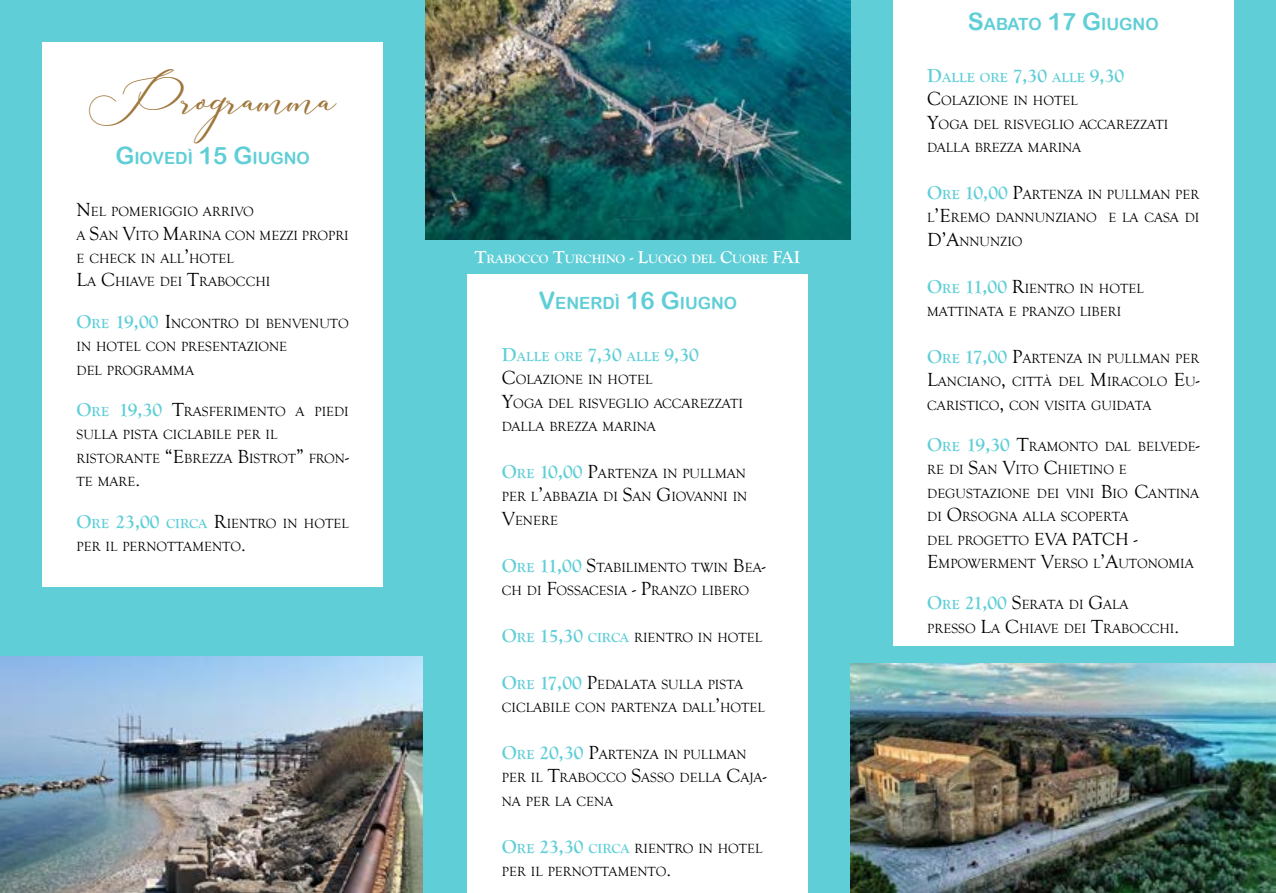
<style>
.page{position:relative;width:1276px;height:893px;background:#5fced7}
.page>*{position:absolute;margin:0;border:0;box-sizing:border-box;transform-origin:0 0}
.t1{font:42px "Strong Farmhouse";color:#9f773c}
.t2{font:19.5px "Goudy Old Style T";color:#000}
.t3{font:18px "Goudy Old Style T";color:#000}
.t4{font:16.8px "Arial Rounded MT Bold";color:#5fced7}
.t5{font:13.65px/23.4px "Goudy Old Style T";color:#000}
.t6{font:700 12.6px "Goudy Old Style T";color:#fff}
.s1{font-size:24px}
.s2{font-size:19.5px}
.s3{font-weight:700;font-size:19.5px;color:#5fced7}
.s4{font-weight:700;color:#5fced7}
.s5{font-size:18px}
</style>
<div class="page">
<div style="left:43px;top:43px;width:340px;height:544px;background:#fff"></div>
<div style="left:468px;top:274px;width:340px;height:619px;background:#fff"></div>
<div style="left:893px;top:0;width:340px;height:645px;background:#fff"></div>
<img style="left:850px;top:664px;width:426px;height:229px">
<img style="left:1px;top:656px;width:422px;height:237px">
<img style="left:425px;top:1px;width:425px;height:239px">
<h1 class="t1" style="left:89px;top:71px;width:248px">Programma</h1>
<p class="t4" style="left:115px;top:148px;width:196px"><span class="s1">G</span>IOVEDÌ <span class="s1">15 G</span>IUGNO</p>
<p class="t5" style="left:77px;top:200px;width:274px"><span class="s2">N</span>EL POMERIGGIO ARRIVO<br>A <span class="s2">S</span>AN <span class="s2">V</span>ITO <span class="s2">M</span>ARINA CON MEZZI PROPRI<br>E CHECK IN ALL<span class="s2">’</span>HOTEL<br><span class="s2">L</span>A <span class="s2">C</span>HIAVE DEI <span class="s2">T</span>RABOCCHI</p>
<p class="t5" style="left:77px;top:312px;width:274px"><span class="s3">O</span><span class="s4">RE</span> <span class="s3">19,00</span> <span class="s2">I</span>NCONTRO DI BENVENUTO<br>IN HOTEL CON PRESENTAZIONE<br>DEL PROGRAMMA</p>
<p class="t5" style="left:77px;top:400px;width:274px"><span class="s3">O</span><span class="s4">RE</span> <span class="s3">19,30</span> <span class="s2">T</span>RASFERIMENTO A PIEDI<br>SULLA PISTA CICLABILE PER IL<br>RISTORANTE <span class="s2">“E</span>BREZZA <span class="s2">B</span>ISTROT<span class="s2">”</span> FRON<span class="s2">-<br></span>TE MARE<span class="s2">.</span></p>
<p class="t5" style="left:77px;top:512px;width:274px"><span class="s3">O</span><span class="s4">RE</span> <span class="s3">23,00</span> <span class="s4">CIRCA</span> <span class="s2">R</span>IENTRO IN HOTEL<br>PER IL PERNOTTAMENTO<span class="s2">.</span></p>
<p class="t6" style="left:475px;top:252px;width:317px"><span class="s5">T</span>RABOCCO <span class="s5">T</span>URCHINO <span class="s5">- L</span>UOGO DEL <span class="s5">C</span>UORE <span class="s5">FAI</span></p>
<p class="t4" style="left:539px;top:293px;width:200px"><span class="s1">V</span>ENERDÌ <span class="s1">16 G</span>IUGNO</p>
<p class="t5" style="left:502px;top:345px;width:243px"><span class="s3">D</span><span class="s4">ALLE ORE</span> <span class="s3">7,30</span> <span class="s4">ALLE</span> <span class="s3">9,30<br></span><span class="s2">C</span>OLAZIONE IN HOTEL<br><span class="s2">Y</span>OGA DEL RISVEGLIO ACCAREZZATI<br>DALLA BREZZA MARINA</p>
<p class="t5" style="left:502px;top:462px;width:246px;text-align:justify"><span class="s3">O</span><span class="s4">RE</span> <span class="s3">10,00</span> <span class="s2">P</span>ARTENZA IN PULLMAN PER L<span class="s2">’</span>ABBAZIA DI <span class="s2">S</span>AN <span class="s2">G</span>IOVANNI IN <span class="s2">V</span>ENERE</p>
<p class="t5" style="left:502px;top:556px;width:265px"><span class="s3">O</span><span class="s4">RE</span> <span class="s3">11,00</span> <span class="s2">S</span>TABILIMENTO TWIN <span class="s2">B</span>EA<span class="s2">-<br></span>CH DI <span class="s2">F</span>OSSACESIA <span class="s2">- P</span>RANZO LIBERO</p>
<p class="t5" style="left:502px;top:626px;width:262px"><span class="s3">O</span><span class="s4">RE</span> <span class="s3">15,30</span> <span class="s4">CIRCA</span> RIENTRO IN HOTEL</p>
<p class="t5" style="left:502px;top:673px;width:265px"><span class="s3">O</span><span class="s4">RE</span> <span class="s3">17,00</span> <span class="s2">P</span>EDALATA SULLA PISTA<br>CICLABILE CON PARTENZA DALL<span class="s2">’</span>HOTEL</p>
<p class="t5" style="left:502px;top:743px;width:266px"><span class="s3">O</span><span class="s4">RE</span> <span class="s3">20,30</span> <span class="s2">P</span>ARTENZA IN PULLMAN<br>PER IL <span class="s2">T</span>RABOCCO <span class="s2">S</span>ASSO DELLA <span class="s2">C</span>AJA<span class="s2">-<br></span>NA PER LA CENA</p>
<p class="t5" style="left:502px;top:837px;width:262px"><span class="s3">O</span><span class="s4">RE</span> <span class="s3">23,30</span> <span class="s4">CIRCA</span> RIENTRO IN HOTEL<br>PER IL PERNOTTAMENTO<span class="s2">.</span></p>
<p class="t4" style="left:968px;top:14px;width:192px"><span class="s1">S</span>ABATO <span class="s1">17 G</span>IUGNO</p>
<p class="t5" style="left:927px;top:66px;width:243px"><span class="s3">D</span><span class="s4">ALLE ORE</span> <span class="s3">7,30</span> <span class="s4">ALLE</span> <span class="s3">9,30<br></span><span class="s2">C</span>OLAZIONE IN HOTEL<br><span class="s2">Y</span>OGA DEL RISVEGLIO ACCAREZZATI<br>DALLA BREZZA MARINA</p>
<p class="t5" style="left:927px;top:183px;width:274px;text-align:justify"><span class="s3">O</span><span class="s4">RE</span> <span class="s3">10,00</span> <span class="s2">P</span>ARTENZA IN PULLMAN PER L<span class="s2">’E</span>REMO DANNUNZIANO E LA CASA DI <span class="s2">D’A</span>NNUNZIO</p>
<p class="t5" style="left:927px;top:277px;width:218px"><span class="s3">O</span><span class="s4">RE</span> <span class="s3">11,00</span> <span class="s2">R</span>IENTRO IN HOTEL<br>MATTINATA E PRANZO LIBERI</p>
<p class="t5" style="left:927px;top:347px;width:274px;text-align:justify"><span class="s3">O</span><span class="s4">RE</span> <span class="s3">17,00</span> <span class="s2">P</span>ARTENZA IN PULLMAN PER <span class="s2">L</span>ANCIANO<span class="s2">,</span> CITTÀ DEL <span class="s2">M</span>IRACOLO <span class="s2">E</span>U<span class="s2">-</span>CARISTICO<span class="s2">,</span> CON VISITA GUIDATA</p>
<p class="t5" style="left:927px;top:435px;width:274px"><span class="s3">O</span><span class="s4">RE</span> <span class="s3">19,30</span> <span class="s2">T</span>RAMONTO DAL BELVEDE<span class="s2">-<br></span>RE DI <span class="s2">S</span>AN <span class="s2">V</span>ITO <span class="s2">C</span>HIETINO E<br>DEGUSTAZIONE DEI VINI <span class="s2">B</span>IO <span class="s2">C</span>ANTINA<br>DI <span class="s2">O</span>RSOGNA ALLA SCOPERTA<br>DEL PROGETTO <span class="s5">EVA</span></p>
<h3 class="t3" style="left:1072px;top:529px;width:13px">PATCH</h3>
<h2 class="t2" style="left:1133px;top:527px;width:5px">-</h2>
<p class="t5" style="left:927px;top:552px;width:268px"><span class="s2">E</span>MPOWERMENT <span class="s2">V</span>ERSO L<span class="s2">’A</span>UTONOMIA</p>
<p class="t5" style="left:927px;top:593px;width:253px"><span class="s3">O</span><span class="s4">RE</span> <span class="s3">21,00</span> <span class="s2">S</span>ERATA DI <span class="s2">G</span>ALA<br>PRESSO <span class="s2">L</span>A <span class="s2">C</span>HIAVE DEI <span class="s2">T</span>RABOCCHI<span class="s2">.</span></p>
</div>
